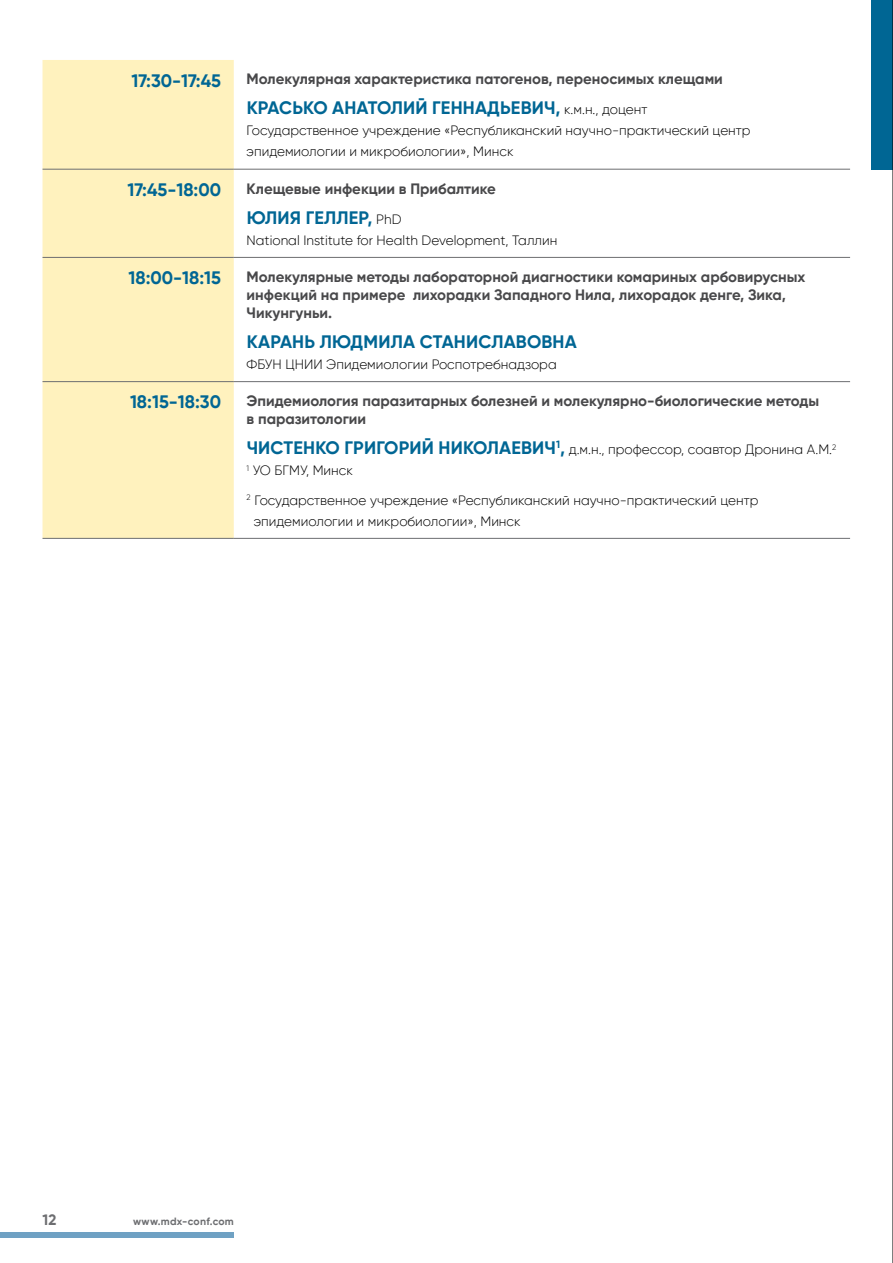
<style>
.page{position:relative;width:893px;height:1263px;background:#fff}
.page>*{position:absolute;margin:0;border:0;box-sizing:border-box;transform-origin:0 0}
.t1{font:700 18px "Gilroy";color:#006694}
.t2{font:700 15px/18px "Gilroy";color:#48484a}
.t3{font:700 15px "Gilroy";color:#6d6e71}
.t4{font:300 13.5px/21px "Gilroy";color:#000}
.t5{font:700 10.5px "Gilroy";letter-spacing:.02em;color:#6d6e71}
.s1{font-weight:700;font-size:18px;color:#006694}
.s2{font-weight:300;font-size:13.5px;color:#000}
</style>
<div class="page">
<div style="left:0;top:1232px;width:234px;height:5px;background:#6fa1c3"></div>
<div style="left:43px;top:60px;width:191px;height:478px;background:#fff2be"></div>
<svg style="left:234px;top:168px;width:616px;height:370px"></svg>
<hr style="left:43px;top:169px;width:191px;height:1px;background:#6d6e71">
<hr style="left:234px;top:169px;width:616px;height:1px;background:#6d6e71">
<hr style="left:43px;top:257px;width:191px;height:1px;background:#6d6e71">
<hr style="left:234px;top:257px;width:616px;height:1px;background:#6d6e71">
<hr style="left:43px;top:381px;width:191px;height:1px;background:#6d6e71">
<hr style="left:234px;top:381px;width:616px;height:1px;background:#6d6e71">
<hr style="left:43px;top:538px;width:191px;height:1px;background:#6d6e71">
<hr style="left:234px;top:538px;width:616px;height:1px;background:#6d6e71">
<div style="left:872px;top:0;width:21px;height:170px;background:#006694"></div>
<hr style="left:892px;top:0;width:1px;height:1263px;background:#000">
<h1 class="t1" style="left:132px;top:69px;width:91px">17:30-17:45</h1>
<p class="t2" style="left:247px;top:70px;width:478px">Молекулярная характеристика патогенов, переносимых клещами</p>
<h1 class="t1" style="left:247px;top:97px;width:24px">Красько</h1>
<h1 class="t1" style="left:332px;top:97px;width:25px">Анатоли</h1>
<h1 class="t1" style="left:415px;top:97px;width:38px">й Геннадьеви</h1>
<p class="t4" style="left:247px;top:99px;width:505px;text-indent:297px"><span class="s1">ч,</span> к.м.н., доцент<br>Государственное учреждение «Республиканский научно-практический центр эпидемиологии и микробиологии», Минск</p>
<h1 class="t1" style="left:127px;top:178px;width:95px">17:45-18:00</h1>
<p class="t2" style="left:247px;top:179px;width:251px">Клещевые инфекции в Прибалтике</p>
<h1 class="t1" style="left:247px;top:206px;width:156px">ЮЛИЯ ГЕЛЛЕР, <span class="s2">PhD</span></h1>
<p class="t4" style="left:247px;top:229px;width:312px">National Institute for Health Development, Таллин</p>
<h1 class="t1" style="left:128px;top:266px;width:94px">18:00-18:15</h1>
<p class="t2" style="left:247px;top:267px;width:560px">Молекулярные методы лабораторной диагностики комариных арбовирусных инфекций на примере лихорадки Западного Нила, лихорадок денге, Зика,<br>Чикунгуньи.</p>
<h1 class="t1" style="left:247px;top:330px;width:24px">Карань</h1>
<h1 class="t1" style="left:320px;top:330px;width:27px">Людмила</h1>
<h1 class="t1" style="left:420px;top:330px;width:27px">Станиславовна</h1>
<p class="t4" style="left:247px;top:353px;width:312px">ФБУН ЦНИИ Эпидемиологии Роспотребнадзора</p>
<h1 class="t1" style="left:130px;top:391px;width:93px">18:15-18:30</h1>
<p class="t2" style="left:247px;top:392px;width:574px">Эпидемиология паразитарных болезней и молекулярно-биологические методы в паразитологии</p>
<h1 class="t1" style="left:247px;top:436px;width:13px">Чистенко</h1>
<h1 class="t1" style="left:344px;top:436px;width:21px">Григори</h1>
<h1 class="t1" style="left:422px;top:436px;width:42px">й Николаеви</h1>
<p class="t4" style="left:545px;top:439px;width:293px"><span class="s1">ч</span><sup>1</sup><span class="s1">,</span> д.м.н., профессор, соавтор Дронина А.М.<sup>2</sup></p>
<p class="t4" style="left:247px;top:455px;width:513px;line-height:29.5px"><sup>1</sup> УО БГМУ, Минск<br><sup>2</sup> Государственное учреждение «Республиканский научно-практический центр</p>
<p class="t4" style="left:254px;top:510px;width:268px">эпидемиологии и микробиологии», Минск</p>
<p class="t3" style="left:43px;top:1210px;width:15px">12</p>
<p class="t5" style="left:133px;top:1214px;width:102px">www.mdx-conf.com</p>
</div>
